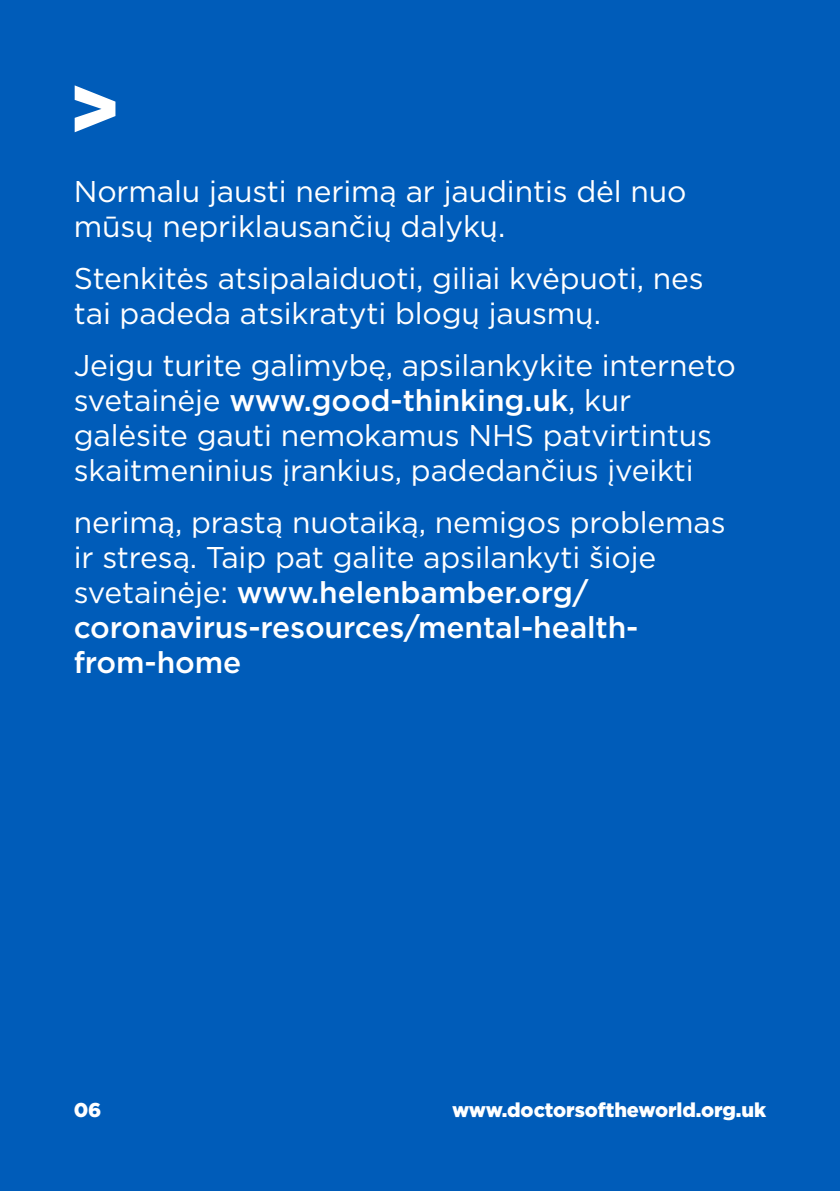
<style>
.page{position:relative;width:840px;height:1191px;background:#fff}
.page>*{position:absolute;margin:0;border:0;box-sizing:border-box;transform-origin:0 0}
.t1{font:900 82px "Gotham";color:#fff}
.t2{font:30px/35px "Gotham";letter-spacing:-.005em;color:#fff}
.t3{font:900 20px "Gotham";letter-spacing:-.005em;color:#fff}
.s1{font-weight:500}
</style>
<div class="page">
<div style="left:0;top:0;width:839px;height:1191px;background:#005cb9"></div>
<h1 class="t1" style="left:68px;top:52px;width:54px">&gt;</h1>
<p class="t2" style="left:74px;top:173px;width:614px">Normalu jausti nerimą ar jaudintis dėl nuo mūsų nepriklausančių dalykų.</p>
<p class="t2" style="left:74px;top:260px;width:631px">Stenkitės atsipalaiduoti, giliai kvėpuoti, nes tai padeda atsikratyti blogų jausmų.</p>
<p class="t2" style="left:74px;top:347px;width:663px">Jeigu turite galimybę, apsilankykite interneto svetainėje <span class="s1">www.good-thinking.uk</span>, kur galėsite gauti nemokamus NHS patvirtintus skaitmeninius įrankius, padedančius įveikti</p>
<p class="t2" style="left:74px;top:504px;width:653px">nerimą, prastą nuotaiką, nemigos problemas ir stresą. Taip pat galite apsilankyti šioje svetainėje: <span class="s1">www.helenbamber.org/ coronavirus-resources/mental-health&shy;from-home</span></p>
<p class="t3" style="left:74px;top:1095px;width:29px">06</p>
<p class="t3" style="left:452px;top:1096px;width:315px">www.doctorsoftheworld.org.uk</p>
</div>
